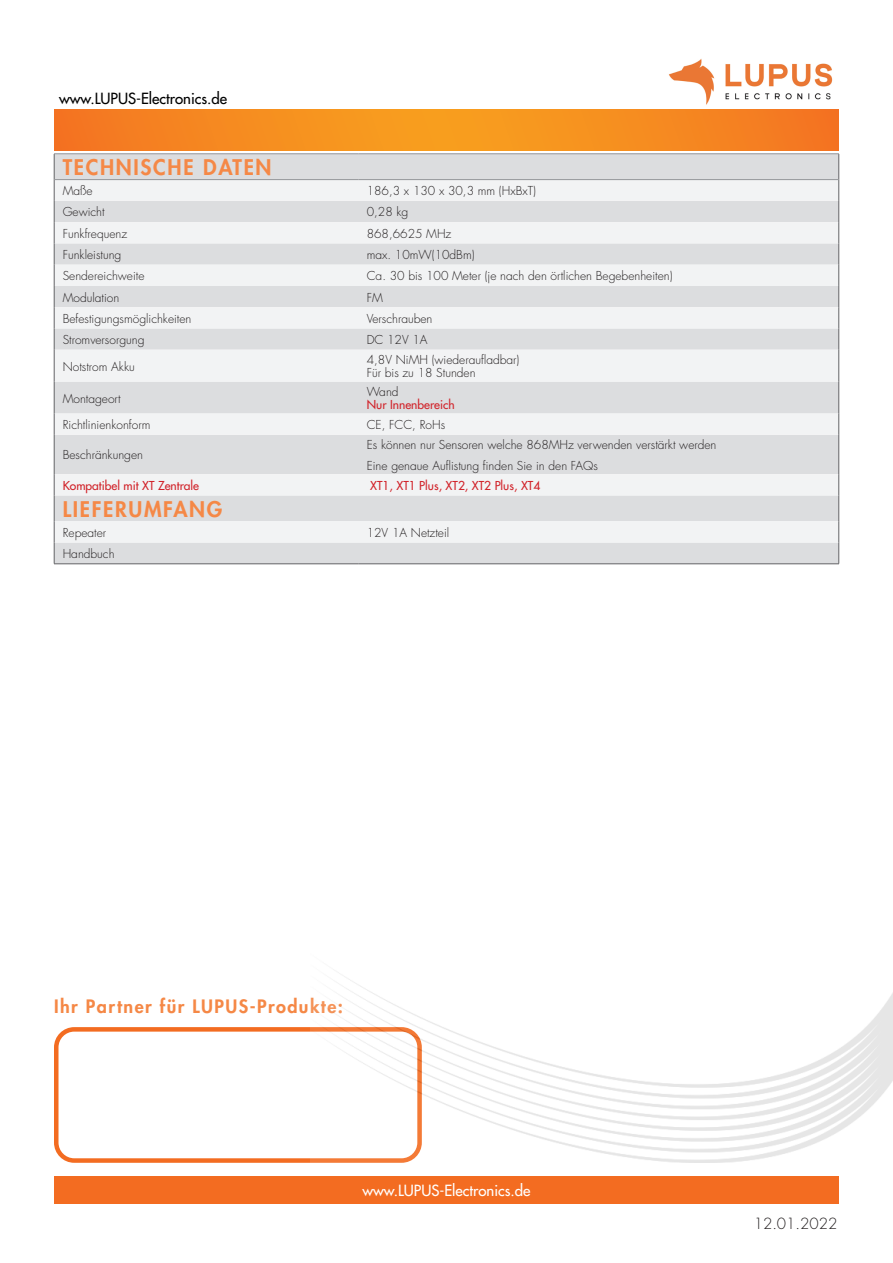
<style>
.page{position:relative;width:893px;height:1263px;background:#fff}
.page>*{position:absolute;margin:0;border:0;box-sizing:border-box;transform-origin:0 0}
._02-Rubrik_-_Übersch{font:800 21px "Futura Std";letter-spacing:.08em;color:#f58846}
._02-Rubrik_-_Übersch-2{font:800 18px "Futura Std";letter-spacing:.08em;color:#f58846}
.Fußnote{font:500 15px "Futura Std";color:#fff}
.Fußnote-2{font:500 15px "Futura Std";color:#000}
.t1{font:300 15px "Futura Std";color:#231f20}
.Tabelle_-_Inhalt{font:300 12px/13.5px "Futura Std";color:#231f20}
.Tabelle_-_Inhalt-2{font:500 12px/13.5px "Futura Std";color:#d1232a}
.s1{font-weight:300;color:#231f20}
</style>
<div class="page">
<img style="left:669px;top:59px;width:164px;height:46px">
<svg style="left:54px;top:109px;width:785px;height:41px;background:#f58b20"></svg>
<div style="left:54px;top:1176px;width:785px;height:27px;background:#f36c21"></div>
<div style="left:54px;top:1027px;width:368px;height:136px;border:4px solid #f36c21;border-radius:18px"></div>
<img style="left:310px;top:972px;width:583px;height:191px">
<div style="left:55px;top:155px;width:783px;height:408px;background:#dcdddf"></div>
<svg style="left:55px;top:180px;width:783px;height:362px;fill:#ecedee"></svg>
<hr style="left:54px;top:563px;width:304px;height:1px;background:#636366">
<hr style="left:358px;top:563px;width:481px;height:1px;background:#636366">
<svg style="left:54px;top:155px;width:1px;height:195px"></svg>
<svg style="left:838px;top:155px;width:1px;height:195px"></svg>
<hr style="left:54px;top:350px;width:1px;height:32px;background:#636366">
<hr style="left:838px;top:350px;width:1px;height:32px;background:#636366">
<hr style="left:54px;top:382px;width:1px;height:31px;background:#636366">
<hr style="left:838px;top:382px;width:1px;height:31px;background:#636366">
<svg style="left:54px;top:413px;width:1px;height:22px"></svg>
<svg style="left:838px;top:413px;width:1px;height:22px"></svg>
<hr style="left:54px;top:435px;width:1px;height:39px;background:#636366">
<hr style="left:838px;top:435px;width:1px;height:39px;background:#636366">
<svg style="left:54px;top:474px;width:1px;height:90px"></svg>
<svg style="left:838px;top:474px;width:1px;height:90px"></svg>
<hr style="left:54px;top:154px;width:304px;height:1px;background:#939598">
<hr style="left:358px;top:154px;width:481px;height:1px;background:#939598">
<hr style="left:54px;top:179px;width:304px;height:1px;background:#939598">
<hr style="left:358px;top:179px;width:481px;height:1px;background:#939598">
<p class="Fußnote-2" style="left:59px;top:90px;width:170px">www.LUPUS-Electronics.de</p>
<p class="_02-Rubrik_-_Übersch" style="left:63px;top:154px;width:210px">TECHNISCHE DATEN</p>
<p class="Tabelle_-_Inhalt" style="left:63px;top:184px;width:32px">Maße</p>
<p class="Tabelle_-_Inhalt" style="left:367px;top:184px;width:171px">186,3 x 130 x 30,3 mm (HxBxT)</p>
<p class="Tabelle_-_Inhalt" style="left:63px;top:206px;width:43px">Gewicht</p>
<p class="Tabelle_-_Inhalt" style="left:367px;top:206px;width:43px">0,28 kg</p>
<p class="Tabelle_-_Inhalt" style="left:63px;top:227px;width:66px">Funkfrequenz</p>
<p class="Tabelle_-_Inhalt" style="left:367px;top:227px;width:86px">868,6625 MHz</p>
<p class="Tabelle_-_Inhalt" style="left:63px;top:248px;width:60px">Funkleistung</p>
<p class="Tabelle_-_Inhalt" style="left:367px;top:248px;width:109px">max. 10mW(10dBm)</p>
<p class="Tabelle_-_Inhalt" style="left:63px;top:269px;width:83px">Sendereichweite</p>
<p class="Tabelle_-_Inhalt" style="left:367px;top:269px;width:307px">Ca. 30 bis 100 Meter (je nach den örtlichen Begebenheiten)</p>
<p class="Tabelle_-_Inhalt" style="left:63px;top:291px;width:58px">Modulation</p>
<p class="Tabelle_-_Inhalt" style="left:367px;top:291px;width:18px">FM</p>
<p class="Tabelle_-_Inhalt" style="left:63px;top:312px;width:130px">Befestigungsmöglichkeiten</p>
<p class="Tabelle_-_Inhalt" style="left:367px;top:312px;width:67px">Verschrauben</p>
<p class="Tabelle_-_Inhalt" style="left:63px;top:333px;width:83px">Stromversorgung</p>
<p class="Tabelle_-_Inhalt" style="left:367px;top:333px;width:62px">DC 12V 1A</p>
<p class="Tabelle_-_Inhalt" style="left:63px;top:360px;width:74px">Notstrom Akku</p>
<p class="Tabelle_-_Inhalt" style="left:367px;top:353px;width:154px">4,8V NiMH (wiederaufladbar)<br>Für bis zu 18 Stunden</p>
<p class="Tabelle_-_Inhalt" style="left:63px;top:392px;width:60px">Montageort</p>
<p class="Tabelle_-_Inhalt-2" style="left:367px;top:385px;width:90px"><span class="s1">Wand<br></span>Nur Innenbereich</p>
<p class="Tabelle_-_Inhalt" style="left:63px;top:418px;width:89px">Richtlinienkonform</p>
<p class="Tabelle_-_Inhalt" style="left:367px;top:418px;width:80px">CE, FCC, RoHs</p>
<p class="Tabelle_-_Inhalt" style="left:63px;top:449px;width:82px">Beschränkungen</p>
<p class="Tabelle_-_Inhalt" style="left:367px;top:438px;width:351px">Es können nur Sensoren welche 868MHz verwenden verstärkt werden</p>
<p class="Tabelle_-_Inhalt" style="left:367px;top:459px;width:233px">Eine genaue Auflistung finden Sie in den FAQs</p>
<p class="Tabelle_-_Inhalt-2" style="left:63px;top:479px;width:138px">Kompatibel mit XT Zentrale</p>
<p class="Tabelle_-_Inhalt-2" style="left:370px;top:479px;width:172px">XT1, XT1 Plus, XT2, XT2 Plus, XT4</p>
<p class="_02-Rubrik_-_Übersch" style="left:63px;top:496px;width:161px">LIEFERUMFANG</p>
<p class="Tabelle_-_Inhalt" style="left:63px;top:526px;width:45px">Repeater</p>
<p class="Tabelle_-_Inhalt" style="left:367px;top:526px;width:84px">12V 1A Netzteil</p>
<p class="Tabelle_-_Inhalt" style="left:63px;top:547px;width:53px">Handbuch</p>
<p class="_02-Rubrik_-_Übersch-2" style="left:54px;top:995px;width:290px">Ihr Partner für LUPUS-Produkte:</p>
<p class="Fußnote" style="left:362px;top:1181px;width:170px">www.LUPUS-Electronics.de</p>
<p class="t1" style="left:754px;top:1214px;width:85px">12.01.2022</p>
</div>
